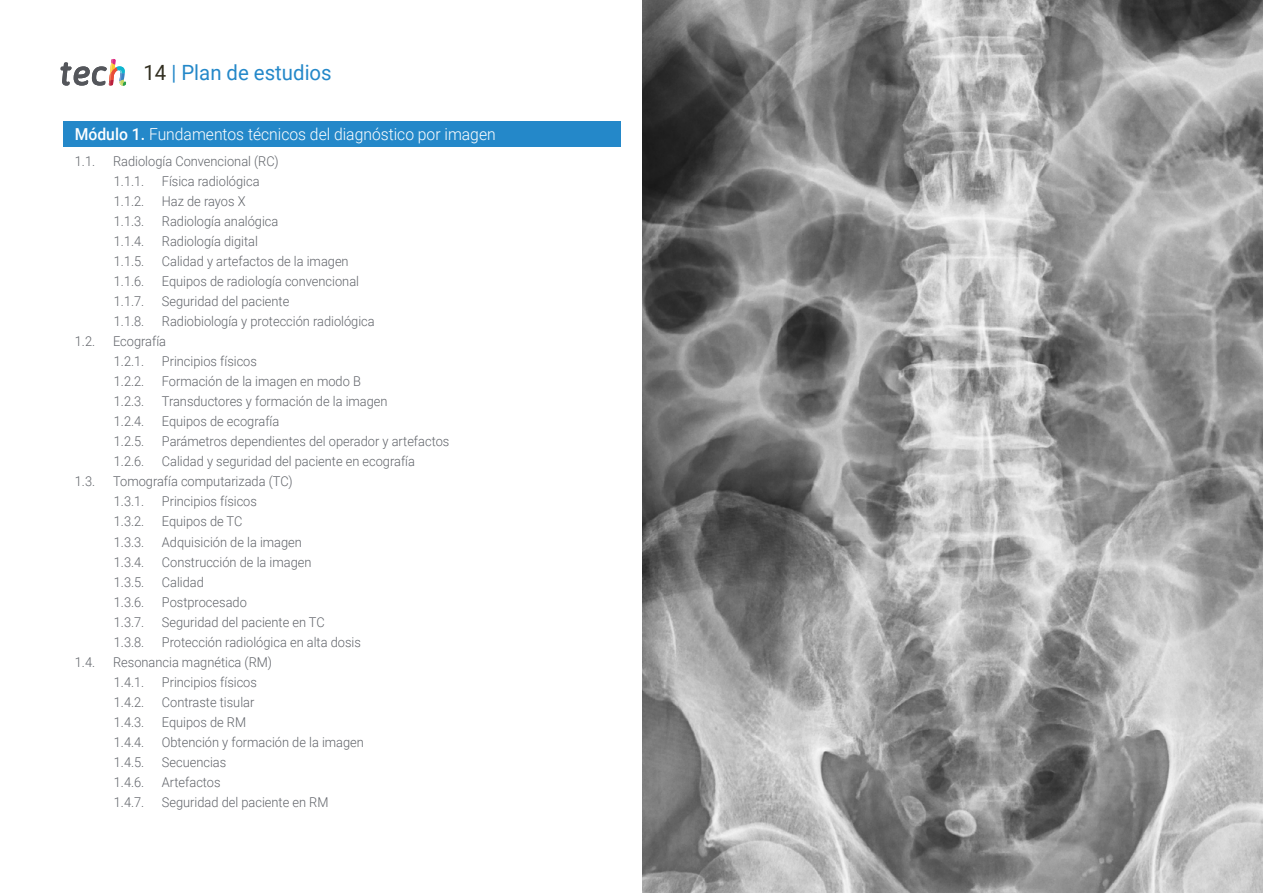
<style>
.page{position:relative;width:1263px;height:893px;background:#fff}
.page>*{position:absolute;margin:0;border:0;box-sizing:border-box;transform-origin:0 0}
.t1{font:21px "Roboto";color:#2488c9}
.t2{font:300 16.5px "Roboto";color:#fff;scale:.95 1}
.t3{font:300 13.5px/20px "Roboto";color:#61646a;scale:.95 1}
.s1{color:#312e20}
.s2{font-weight:500}
</style>
<div class="page">
<img style="left:642px;top:0;width:621px;height:893px">
<div style="left:64px;top:121px;width:557px;height:25px;background:#2488c9"></div>
<svg style="left:61px;top:59px;width:65px;height:27px"></svg>
<h1 class="t1" style="left:144px;top:57px;width:190px"><span class="s1">14</span> | Plan de estudios</h1>
<p class="t2" style="left:75px;top:123px;width:444px"><span class="s2">Módulo 1.</span> Fundamentos técnicos del diagnóstico por imagen</p>
<p class="t3" style="left:75px;top:151px;width:23px">1.1.</p>
<p class="t3" style="left:113px;top:151px;width:176px">Radiología Convencional (RC)<br>1.1.1.</p>
<p class="t3" style="left:162px;top:171px;width:104px">Física radiológica</p>
<p class="t3" style="left:114px;top:191px;width:34px">1.1.2.</p>
<p class="t3" style="left:162px;top:191px;width:90px">Haz de rayos X</p>
<p class="t3" style="left:114px;top:211px;width:34px">1.1.3.</p>
<p class="t3" style="left:162px;top:211px;width:124px">Radiología analógica</p>
<p class="t3" style="left:114px;top:231px;width:34px">1.1.4.</p>
<p class="t3" style="left:162px;top:231px;width:103px">Radiología digital</p>
<p class="t3" style="left:114px;top:251px;width:34px">1.1.5.</p>
<p class="t3" style="left:162px;top:251px;width:198px">Calidad y artefactos de la imagen</p>
<p class="t3" style="left:114px;top:271px;width:34px">1.1.6.</p>
<p class="t3" style="left:162px;top:271px;width:209px">Equipos de radiología convencional</p>
<p class="t3" style="left:114px;top:291px;width:34px">1.1.7.</p>
<p class="t3" style="left:162px;top:291px;width:136px">Seguridad del paciente</p>
<p class="t3" style="left:114px;top:311px;width:34px">1.1.8.</p>
<p class="t3" style="left:162px;top:311px;width:226px">Radiobiología y protección radiológica</p>
<p class="t3" style="left:75px;top:331px;width:23px">1.2.</p>
<p class="t3" style="left:113px;top:331px;width:57px">Ecografía<br>1.2.1.</p>
<p class="t3" style="left:162px;top:351px;width:102px">Principios físicos</p>
<p class="t3" style="left:114px;top:371px;width:34px">1.2.2.</p>
<p class="t3" style="left:162px;top:371px;width:211px">Formación de la imagen en modo B</p>
<p class="t3" style="left:114px;top:391px;width:34px">1.2.3.</p>
<p class="t3" style="left:162px;top:391px;width:239px">Transductores y formación de la imagen</p>
<p class="t3" style="left:114px;top:411px;width:34px">1.2.4.</p>
<p class="t3" style="left:162px;top:411px;width:125px">Equipos de ecografía</p>
<p class="t3" style="left:114px;top:431px;width:34px">1.2.5.</p>
<p class="t3" style="left:162px;top:431px;width:304px">Parámetros dependientes del operador y artefactos</p>
<p class="t3" style="left:114px;top:451px;width:34px">1.2.6.</p>
<p class="t3" style="left:162px;top:451px;width:268px">Calidad y seguridad del paciente en ecografía</p>
<p class="t3" style="left:75px;top:471px;width:23px">1.3.</p>
<p class="t3" style="left:113px;top:471px;width:190px">Tomografía computarizada (TC)<br>1.3.1.</p>
<p class="t3" style="left:162px;top:491px;width:102px">Principios físicos</p>
<p class="t3" style="left:114px;top:511px;width:34px">1.3.2.</p>
<p class="t3" style="left:162px;top:511px;width:86px">Equipos de TC</p>
<p class="t3" style="left:114px;top:531px;width:34px">1.3.3.</p>
<p class="t3" style="left:162px;top:531px;width:149px">Adquisición de la imagen</p>
<p class="t3" style="left:114px;top:551px;width:34px">1.3.4.</p>
<p class="t3" style="left:162px;top:551px;width:159px">Construcción de la imagen</p>
<p class="t3" style="left:114px;top:571px;width:34px">1.3.5.</p>
<p class="t3" style="left:162px;top:571px;width:46px">Calidad</p>
<p class="t3" style="left:114px;top:591px;width:34px">1.3.6.</p>
<p class="t3" style="left:162px;top:591px;width:91px">Postprocesado</p>
<p class="t3" style="left:114px;top:611px;width:34px">1.3.7.</p>
<p class="t3" style="left:162px;top:611px;width:173px">Seguridad del paciente en TC</p>
<p class="t3" style="left:114px;top:631px;width:34px">1.3.8.</p>
<p class="t3" style="left:162px;top:631px;width:211px">Protección radiológica en alta dosis</p>
<p class="t3" style="left:75px;top:651px;width:23px">1.4.</p>
<p class="t3" style="left:113px;top:651px;width:169px">Resonancia magnética (RM)<br>1.4.1.</p>
<p class="t3" style="left:162px;top:671px;width:102px">Principios físicos</p>
<p class="t3" style="left:114px;top:691px;width:34px">1.4.2.</p>
<p class="t3" style="left:162px;top:691px;width:99px">Contraste tisular</p>
<p class="t3" style="left:114px;top:711px;width:34px">1.4.3.</p>
<p class="t3" style="left:162px;top:711px;width:90px">Equipos de RM</p>
<p class="t3" style="left:114px;top:731px;width:34px">1.4.4.</p>
<p class="t3" style="left:162px;top:731px;width:214px">Obtención y formación de la imagen</p>
<p class="t3" style="left:114px;top:751px;width:34px">1.4.5.</p>
<p class="t3" style="left:162px;top:751px;width:69px">Secuencias</p>
<p class="t3" style="left:114px;top:771px;width:34px">1.4.6.</p>
<p class="t3" style="left:162px;top:771px;width:63px">Artefactos</p>
<p class="t3" style="left:114px;top:791px;width:34px">1.4.7.</p>
<p class="t3" style="left:162px;top:791px;width:177px">Seguridad del paciente en RM</p>
</div>
